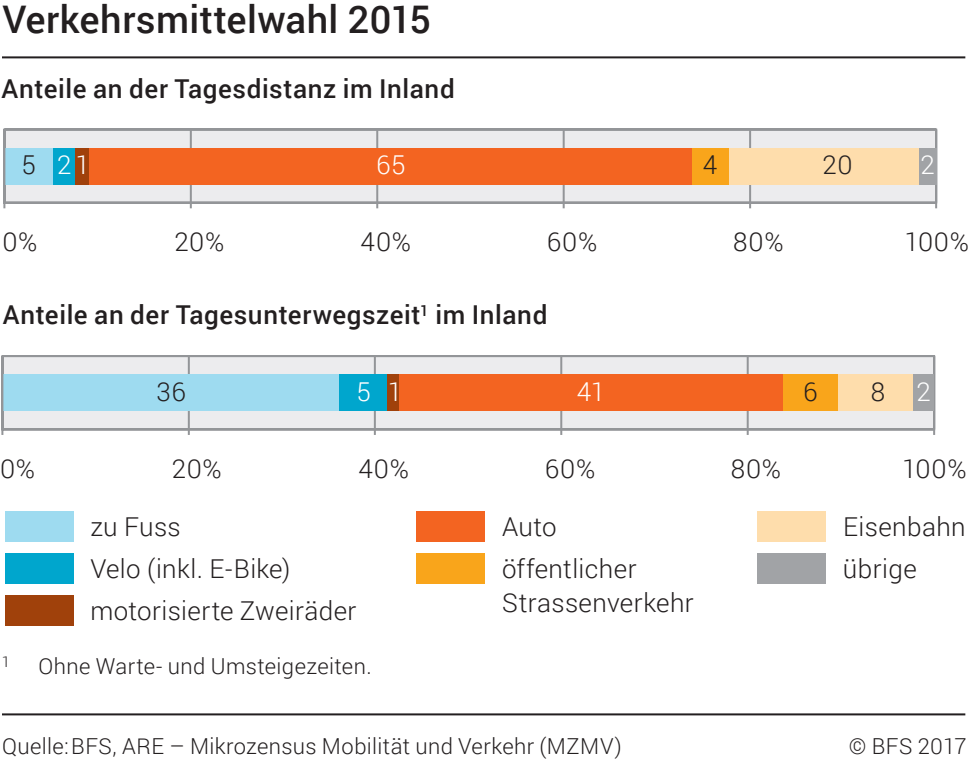
<style>
.page{position:relative;width:969px;height:760px;background:#fff}
.page>*{position:absolute;margin:0;border:0;box-sizing:border-box;transform-origin:0 0}
.t1{font:500 38px "Roboto";letter-spacing:.01em;color:#231f20}
.t2{font:300 26px/42px "Roboto";letter-spacing:.015em;color:#231f20}
.t3{font:500 26px "Roboto";letter-spacing:.025em;color:#231f20}
.t4{font:300 26px "Roboto";color:#fff}
.t5{font:300 22px "Roboto";letter-spacing:.02em;color:#231f20}
.t6{font:300 14.8px "Roboto";color:#231f20}
.s1{color:#231f20}
.s2{color:#fff}
</style>
<div class="page">
<hr style="left:2px;top:56px;width:963px;height:2px;background:#231f20">
<hr style="left:2px;top:713px;width:963px;height:2px;background:#231f20">
<svg style="left:3px;top:128px;width:935px;height:81px;background:#e6e4e4"></svg>
<hr style="left:190px;top:129px;width:2px;height:74px;background:#939598">
<hr style="left:376px;top:129px;width:2px;height:74px;background:#939598">
<hr style="left:563px;top:129px;width:2px;height:74px;background:#939598">
<hr style="left:749px;top:129px;width:2px;height:74px;background:#939598">
<hr style="left:935px;top:129px;width:2px;height:74px;background:#939598">
<div style="left:4px;top:148px;width:49px;height:36px;background:#9edbf0"></div>
<div style="left:53px;top:148px;width:23px;height:36px;background:#00a6cd"></div>
<div style="left:76px;top:148px;width:13px;height:36px;background:#a0410b"></div>
<div style="left:89px;top:148px;width:603px;height:36px;background:#f36421"></div>
<div style="left:692px;top:148px;width:37px;height:36px;background:#f9a51b"></div>
<div style="left:729px;top:148px;width:190px;height:36px;background:#feddac"></div>
<div style="left:919px;top:148px;width:17px;height:36px;background:#a1a3a6"></div>
<div style="left:5px;top:510px;width:69px;height:31px;background:#9edbf0"></div>
<div style="left:5px;top:552px;width:69px;height:31px;background:#00a6cd"></div>
<div style="left:5px;top:594px;width:69px;height:31px;background:#a0410b"></div>
<div style="left:417px;top:510px;width:68px;height:31px;background:#f36421"></div>
<div style="left:417px;top:552px;width:68px;height:31px;background:#f9a51b"></div>
<div style="left:758px;top:552px;width:68px;height:31px;background:#a1a3a6"></div>
<div style="left:757px;top:510px;width:69px;height:31px;background:#feddac"></div>
<svg style="left:1px;top:355px;width:935px;height:80px;background:#e7e7e9"></svg>
<hr style="left:188px;top:356px;width:2px;height:73px;background:#939598">
<hr style="left:374px;top:356px;width:2px;height:73px;background:#939598">
<hr style="left:560px;top:356px;width:2px;height:73px;background:#939598">
<hr style="left:747px;top:356px;width:2px;height:73px;background:#939598">
<hr style="left:933px;top:356px;width:2px;height:73px;background:#939598">
<div style="left:2px;top:374px;width:337px;height:37px;background:#9edbf0"></div>
<div style="left:339px;top:374px;width:49px;height:37px;background:#00a6cd"></div>
<div style="left:388px;top:374px;width:11px;height:37px;background:#a0410b"></div>
<div style="left:399px;top:374px;width:384px;height:37px;background:#f36421"></div>
<div style="left:783px;top:374px;width:55px;height:37px;background:#f9a51b"></div>
<div style="left:838px;top:374px;width:76px;height:37px;background:#feddac"></div>
<div style="left:914px;top:374px;width:20px;height:37px;background:#a1a3a6"></div>
<hr style="left:3px;top:129px;width:2px;height:74px;background:#939598">
<hr style="left:4px;top:202px;width:932px;height:2px;background:#939598">
<hr style="left:1px;top:356px;width:2px;height:73px;background:#939598">
<hr style="left:2px;top:428px;width:932px;height:2px;background:#939598">
<h1 class="t1" style="left:2px;top:-8px;width:430px">Verkehrsmittelwahl 2015</h1>
<p class="t3" style="left:2px;top:70px;width:455px">Anteile an der Tagesdistanz im Inland</p>
<p class="t4" style="left:22px;top:147px;width:70px"><span class="s1">5</span> 21</p>
<p class="t4" style="left:376px;top:147px;width:31px">65</p>
<p class="t2" style="left:703px;top:143px;width:16px">4</p>
<p class="t2" style="left:823px;top:143px;width:31px">20</p>
<p class="t4" style="left:920px;top:147px;width:16px">2</p>
<p class="t2" style="left:2px;top:219px;width:37px">0%</p>
<p class="t2" style="left:174px;top:219px;width:51px">20%</p>
<p class="t2" style="left:360px;top:219px;width:52px">40%</p>
<p class="t2" style="left:547px;top:219px;width:52px">60%</p>
<p class="t2" style="left:733px;top:219px;width:52px">80%</p>
<p class="t2" style="left:904px;top:219px;width:66px">100%</p>
<p class="t3" style="left:3px;top:297px;width:546px">Anteile an der Tagesunterwegszeit<sup>1</sup> im Inland</p>
<p class="t2" style="left:156px;top:370px;width:31px">36</p>
<p class="t4" style="left:356px;top:374px;width:47px">5 1</p>
<p class="t4" style="left:577px;top:374px;width:30px">41</p>
<p class="t2" style="left:803px;top:370px;width:16px">6</p>
<p class="t2" style="left:871px;top:370px;width:62px">8 <span class="s2">2</span></p>
<p class="t2" style="left:0;top:446px;width:37px">0%</p>
<p class="t2" style="left:172px;top:446px;width:51px">20%</p>
<p class="t2" style="left:358px;top:446px;width:52px">40%</p>
<p class="t2" style="left:545px;top:446px;width:52px">60%</p>
<p class="t2" style="left:731px;top:446px;width:52px">80%</p>
<p class="t2" style="left:902px;top:446px;width:66px">100%</p>
<p class="t2" style="left:90px;top:505px;width:268px">zu Fuss<br>Velo (inkl. E-Bike) motorisierte Zweiräder</p>
<p class="t2" style="left:502px;top:505px;width:136px">Auto öffentlicher</p>
<p class="t2" style="left:502px;top:581px;width:193px">Strassenverkehr</p>
<p class="t6" style="left:2px;top:651px;width:10px">1</p>
<p class="t5" style="left:38px;top:650px;width:335px">Ohne Warte- und Umsteigezeiten.</p>
<p class="t2" style="left:843px;top:505px;width:124px">Eisenbahn</p>
<p class="t2" style="left:843px;top:547px;width:75px">übrige</p>
<p class="t5" style="left:2px;top:730px;width:621px">Quelle: BFS, ARE – Mikrozensus Mobilität und Verkehr (MZMV)</p>
<p class="t5" style="left:849px;top:730px;width:119px">© BFS 2017</p>
</div>
